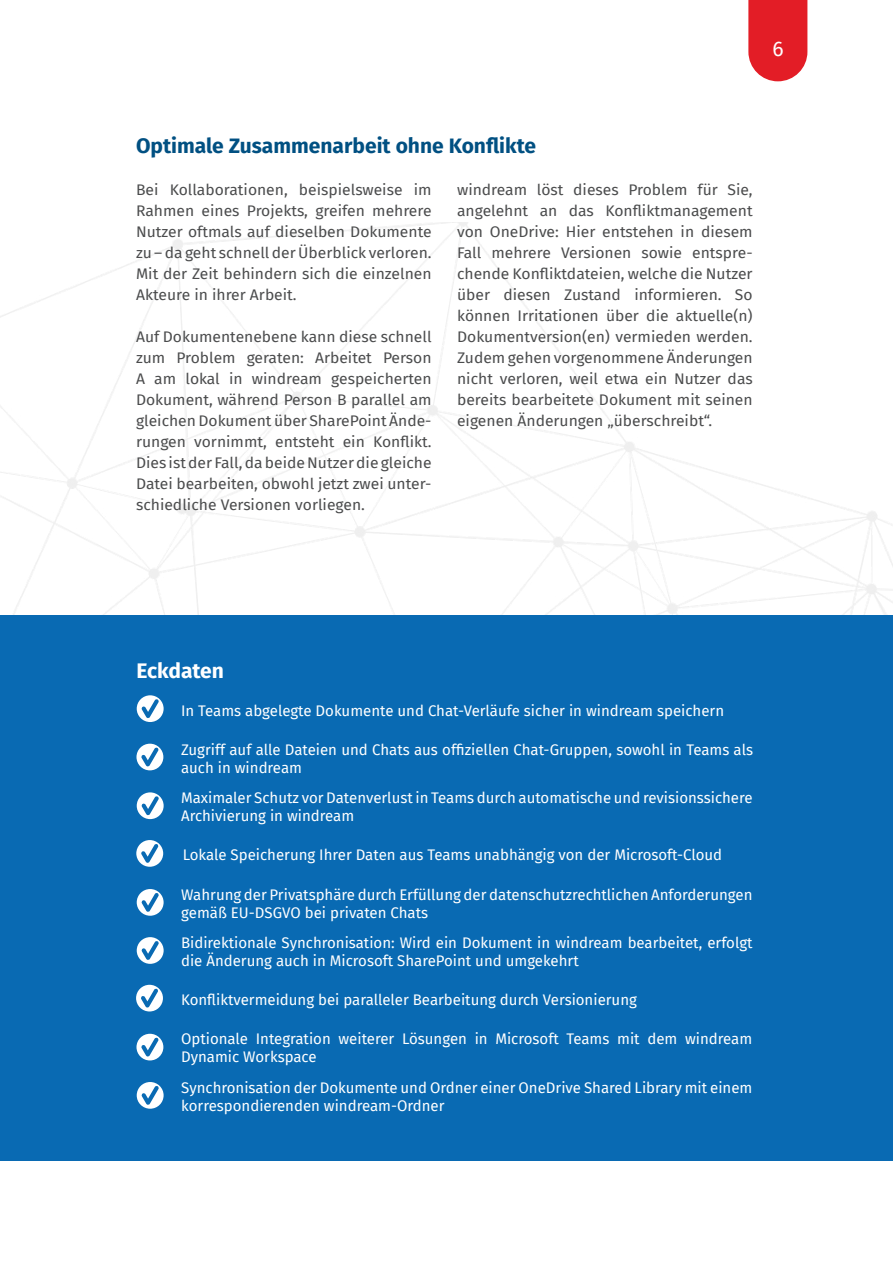
<style>
.page{position:relative;width:893px;height:1263px;background:#fff}
.page>*{position:absolute;margin:0;border:0;box-sizing:border-box;transform-origin:0 0}
.Überschrift_1{font:700 21px "Fira Sans";color:#015082}
.Überschirft_2{font:700 21px "Fira Sans";color:#fff}
.t1{font:21px "Fira Sans";color:#fff}
.Fließext{font:15px/21px "Fira Sans";color:#4b4c4d;text-align:justify;scale:1.04 1}
.Aufzählungszeichen_Haken{font:15px/18px "Fira Sans";color:#fff}
</style>
<div class="page">
<svg style="left:748px;top:0;width:59px;height:81px;background:#e52e37"></svg>
<div style="left:0;top:615px;width:893px;height:546px;background:#096ab3"></div>
<svg style="left:137px;top:695px;width:27px;height:27px"></svg>
<svg style="left:136px;top:744px;width:27px;height:26px"></svg>
<svg style="left:136px;top:840px;width:27px;height:27px"></svg>
<svg style="left:136px;top:985px;width:27px;height:26px"></svg>
<svg style="left:137px;top:889px;width:27px;height:27px"></svg>
<svg style="left:136px;top:1034px;width:27px;height:26px"></svg>
<svg style="left:137px;top:1082px;width:27px;height:27px"></svg>
<svg style="left:137px;top:792px;width:27px;height:27px"></svg>
<svg style="left:137px;top:937px;width:27px;height:27px"></svg>
<h1 class="t1" style="left:772px;top:33px;width:13px">6</h1>
<p class="Überschrift_1" style="left:136px;top:128px;width:402px">Optimale Zusammenarbeit ohne Konflikte</p>
<p class="Fließext" style="left:136px;top:179px;width:286px">Bei Kollaborationen, beispielsweise im Rahmen eines Projekts, greifen mehrere Nutzer oftmals auf dieselben Dokumente zu – da geht schnell der Überblick verloren.<br>Mit der Zeit behindern sich die einzelnen Akteure in ihrer Arbeit.</p>
<p class="Fließext" style="left:136px;top:326px;width:286px">Auf Dokumentenebene kann diese schnell zum Problem geraten: Arbeitet Person A am lokal in windream gespeicherten Dokument, während Person B parallel am gleichen Dokument über SharePoint Ände&shy;rungen vornimmt, entsteht ein Konflikt.<br>Dies ist der Fall, da beide Nutzer die gleiche Datei bearbeiten, obwohl jetzt zwei unter&shy;schiedliche Versionen vorliegen.</p>
<p class="Fließext" style="left:457px;top:179px;width:286px">windream löst dieses Problem für Sie, angelehnt an das Konfliktmanagement von OneDrive: Hier entstehen in diesem Fall mehrere Versionen sowie entspre&shy;chende Konfliktdateien, welche die Nutzer über diesen Zustand informieren. So können Irritationen über die aktuelle(n)<br>Dokumentversion(en) vermieden werden.<br>Zudem gehen vorgenommene Änderungen nicht verloren, weil etwa ein Nutzer das bereits bearbeitete Dokument mit seinen eigenen Änderungen „überschreibt“.</p>
<p class="Überschirft_2" style="left:136px;top:653px;width:89px">Eckdaten</p>
<p class="Aufzählungszeichen_Haken" style="left:181px;top:701px;width:545px">In Teams abgelegte Dokumente und Chat-Verläufe sicher in windream speichern</p>
<p class="Aufzählungszeichen_Haken" style="left:181px;top:740px;width:573px">Zugriff auf alle Dateien und Chats aus offiziellen Chat-Gruppen, sowohl in Teams als auch in windream</p>
<p class="Aufzählungszeichen_Haken" style="left:181px;top:788px;width:573px">Maximaler Schutz vor Datenverlust in Teams durch automatische und revisionssichere<br>Archivierung in windream</p>
<p class="Aufzählungszeichen_Haken" style="left:183px;top:846px;width:541px">Lokale Speicherung Ihrer Daten aus Teams unabhängig von der Microsoft-Cloud</p>
<p class="Aufzählungszeichen_Haken" style="left:181px;top:885px;width:573px">Wahrung der Privatsphäre durch Erfüllung der datenschutzrechtlichen Anforderungen gemäß EU-DSGVO bei privaten Chats</p>
<p class="Aufzählungszeichen_Haken" style="left:181px;top:933px;width:573px">Bidirektionale Synchronisation: Wird ein Dokument in windream bearbeitet, erfolgt die Änderung auch in Microsoft SharePoint und umgekehrt</p>
<p class="Aufzählungszeichen_Haken" style="left:181px;top:990px;width:457px">Konfliktvermeidung bei paralleler Bearbeitung durch Versionierung</p>
<p class="Aufzählungszeichen_Haken" style="left:181px;top:1030px;width:573px">Optionale Integration weiterer Lösungen in Microsoft Teams mit dem windream<br>Dynamic Workspace</p>
<p class="Aufzählungszeichen_Haken" style="left:181px;top:1078px;width:573px">Synchronisation der Dokumente und Ordner einer OneDrive Shared Library mit einem korrespondierenden windream-Ordner</p>
</div>
